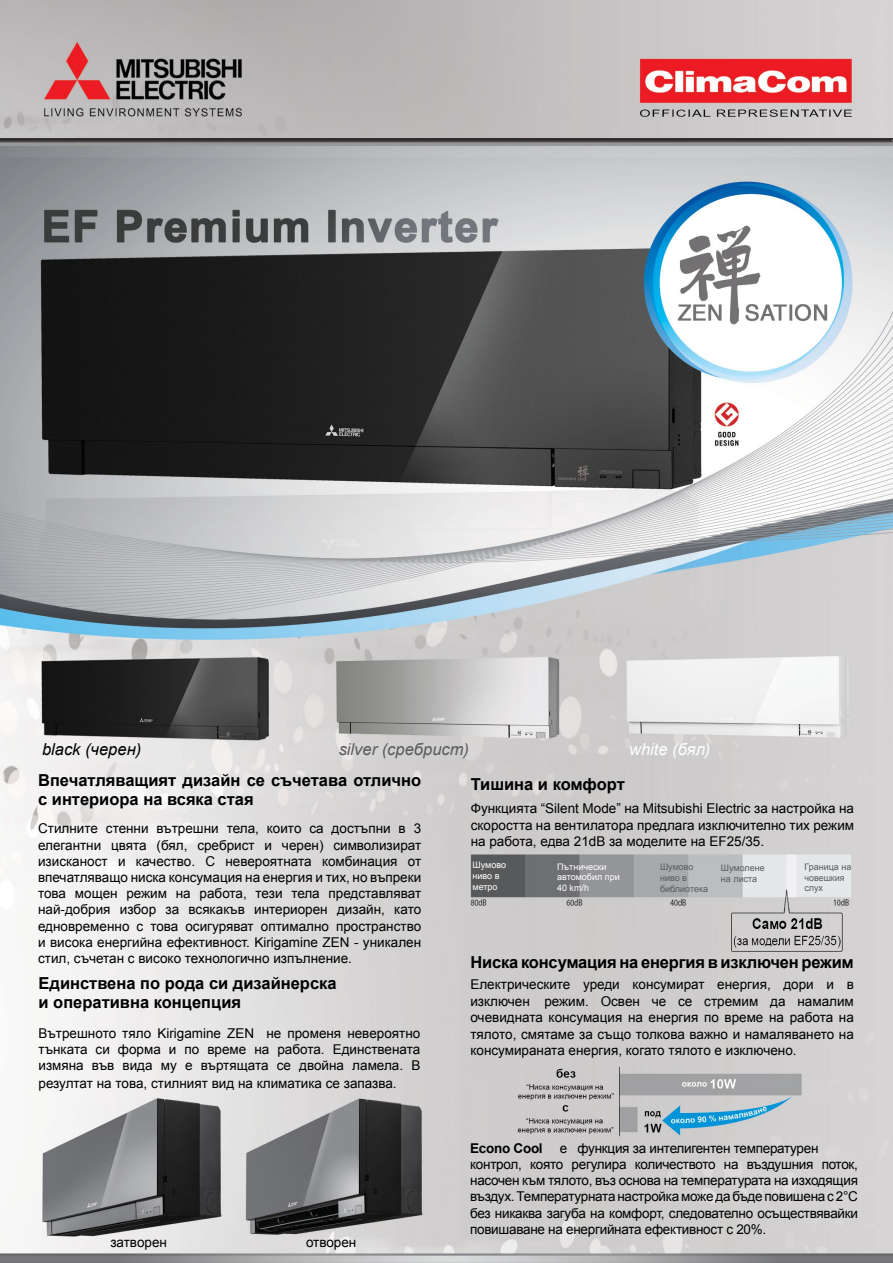
<style>
.page{position:relative;width:893px;height:1263px;background:#fff}
.page>*{position:absolute;margin:0;border:0;box-sizing:border-box;transform-origin:0 0}
.t1{font:700 16.5px/19.8px "Arial";color:#000}
.t2{font:italic 16.5px "Arial";color:#5a5b5d}
.t3{font:italic 16.5px "Arial";color:#000}
.t4{font:italic 16.5px "Arial";color:#fff}
.t5{font:13.5px/16.2px "Arial";letter-spacing:-.02em;color:#000;text-align:justify}
.t6{font:13.5px "Arial";color:#000}
.t7{font:700 13.5px "Arial";letter-spacing:-.02em;color:#000}
.t8{font:9px/10.8px "Arial";color:#5a5b5d}
.t9{font:9px/10.8px "Arial";color:#fff}
</style>
<div class="page">
<img style="left:0;top:0;width:893px;height:1263px">
<p class="t3" style="left:42px;top:738px;width:101px">black (черен)</p>
<p class="t2" style="left:339px;top:738px;width:132px">silver (сребрист)</p>
<p class="t4" style="left:629px;top:738px;width:83px">white (бял)</p>
<p class="t1" style="left:38px;top:771px;width:385px">Впечатляващият дизайн се съчетава отлично с интериора на всяка стая</p>
<p class="t5" style="left:38px;top:821px;width:385px">Стилните стенни вътрешни тела, които са достъпни в 3 елегантни цвята (бял, сребрист и черен) символизират изисканост и качество. С невероятната комбинация от впечатляващо ниска консумация на енергия и тих, но въпреки това мощен режим на работа, тези тела представляват най-добрия избор за всякакъв интериорен дизайн, като едновременно с това осигуряват оптимално пространство и висока енергийна ефективност. Kirigamine ZEN - уникален стил, съчетан с високо технологично изпълнение.</p>
<p class="t1" style="left:39px;top:973px;width:300px">Единствена по рода си дизайнерска и оперативна концепция</p>
<p class="t5" style="left:39px;top:1025px;width:383px">Вътрешното тяло Kirigamine ZEN не променя невероятно тънката си форма и по време на работа. Единствената измяна във вида му е въртящата се двойна ламела. В</p>
<p class="t6" style="left:39px;top:1075px;width:360px">резултат на това, стилният вид на климатика се запазва.</p>
<p class="t6" style="left:110px;top:1233px;width:58px">затворен</p>
<p class="t6" style="left:306px;top:1233px;width:52px">отворен</p>
<p class="t1" style="left:471px;top:774px;width:156px">Тишина и комфорт</p>
<p class="t5" style="left:471px;top:801px;width:385px">Функцията “Silent Mode” на Mitsubishi Еlectric за настройка на скоростта на вентилатора предлага изключително тих режим на работа, едва 21dB за моделите на EF25/35.</p>
<p class="t9" style="left:472px;top:860px;width:35px">Шумово ниво в метро</p>
<p class="t9" style="left:557px;top:861px;width:64px">Пътнически автомобил при<br>40 km/h</p>
<p class="t8" style="left:660px;top:861px;width:50px">Шумово ниво в библиотека</p>
<p class="t8" style="left:804px;top:861px;width:49px">Граница на човешкия слух</p>
<p class="t8" style="left:721px;top:862px;width:45px">Шумолене на листа</p>
<p class="t1" style="left:470px;top:953px;width:385px">Ниска консумация на енергия в изключен режим</p>
<p class="t5" style="left:470px;top:976px;width:385px">Електрическите уреди консумират енергия, дори и в изключен режим. Освен че се стремим да намалим очевидната консумация на енергия по време на работа на тялото, смятаме за също толкова важно и намаляването на консумираната енергия, когато тялото е изключено.</p>
<p class="t7" style="left:470px;top:1139px;width:74px">Econo Cool</p>
<p class="t5" style="left:470px;top:1140px;width:389px;text-align:left;text-indent:90px">е функция за интелигентен температурен контрол, която регулира количеството на въздушния поток, насочен към тялото, въз основа на температурата на изходящия въздух. Температурната настройка може да бъде повишена с 2°C без никаква загуба на комфорт, следователно осъществявайки повишаване на енергийната ефективност с 20%.</p>
</div>
